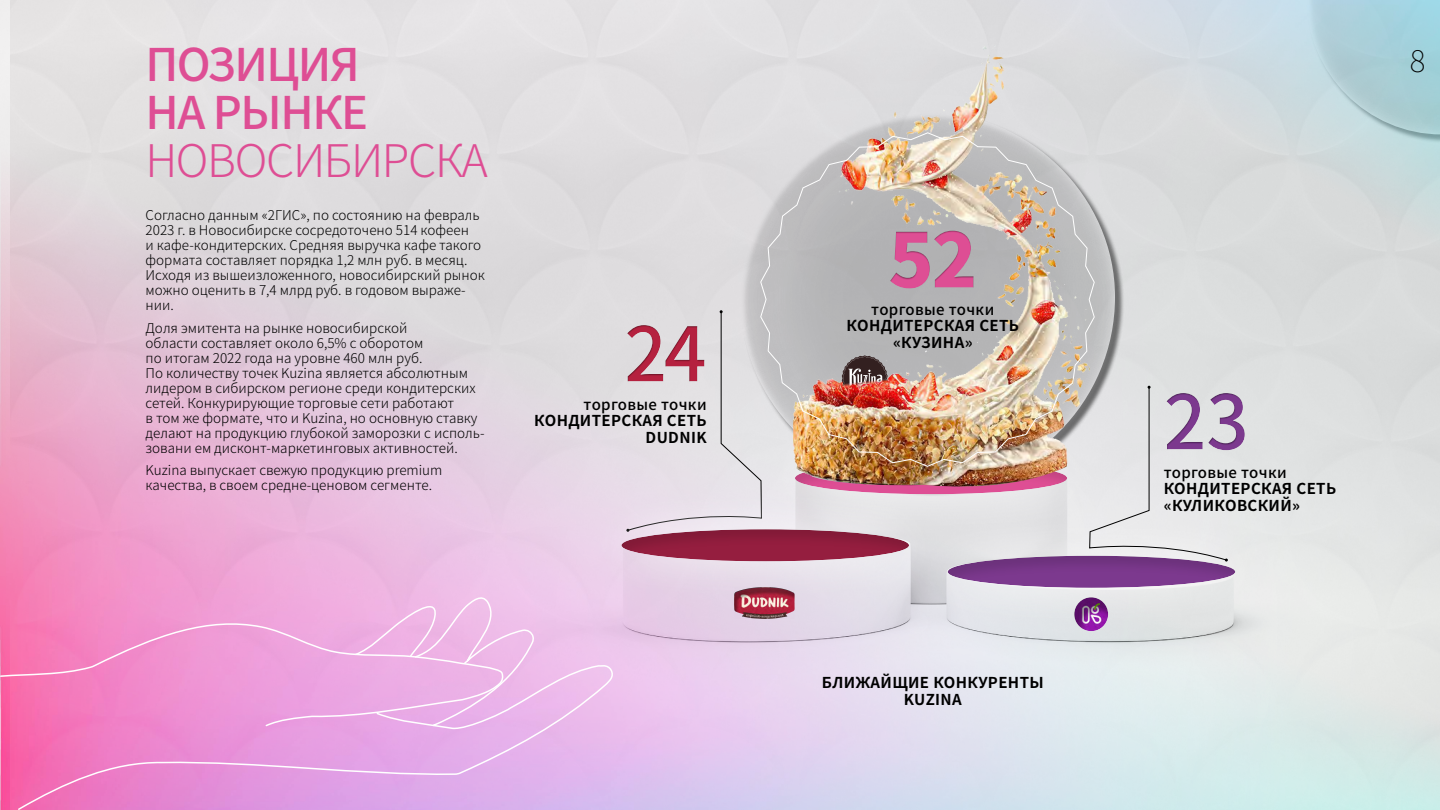
<style>
.page{position:relative;width:1440px;height:810px;background:#fff}
.page>*{position:absolute;margin:0;border:0;box-sizing:border-box;transform-origin:0 0}
.t1{font:500 75px "Noto Sans CJ Ktc";color:#7c398e}
.t2{font:500 75px "Noto Sans CJ Ktc";color:#b5213f}
.t3{font:900 75px "Noto Sans CJ Ktc";color:#de4e94}
.t4{font:500 45px "Noto Sans CJ Ktc";letter-spacing:-.03em;color:#de4e94}
.t5{font:300 45px "Noto Sans CJ Ktc";letter-spacing:-.03em;color:#de4e94}
.t6{font:100 30px "Noto Sans CJ Ktc";color:#000}
.t7{font:700 15px/16.5px "Noto Sans CJ Ktc";letter-spacing:.025em;color:#000;text-align:center}
.t8{font:500 15px "Noto Sans CJ Ktc";letter-spacing:.025em;color:#000}
.t9{font:300 13.5px/15px "Noto Sans CJ Ktc";color:#000}
</style>
<div class="page">
<img style="left:11px;top:0;width:1429px;height:810px">
<div style="left:699px;top:71px;width:457px;height:457px;background:#dfdddf"></div>
<div style="left:911px;top:514px;width:361px;height:116px;background:#e4e6e9"></div>
<div style="left:941px;top:550px;width:301px;height:38px;background:#000;opacity:.13"></div>
<div style="left:758px;top:420px;width:346px;height:116px;background:#e4e4e6"></div>
<div style="left:789px;top:457px;width:285px;height:38px;background:#000;opacity:.13"></div>
<div style="left:1088px;top:314px;width:352px;height:215px;background:#dee0e0"></div>
<div style="left:490px;top:246px;width:437px;height:215px;background:#dedbde"></div>
<div style="left:1068px;top:592px;width:47px;height:39px;background:#000;opacity:.4"></div>
<svg style="left:627px;top:311px;width:135px;height:346px"></svg>
<div style="left:728px;top:582px;width:73px;height:37px;background:#000;opacity:.4"></div>
<svg style="left:1089px;top:386px;width:139px;height:222px"></svg>
<img style="left:792px;top:40px;width:302px;height:448px">
<div style="left:812px;top:152px;width:386px;height:215px;background:#000;opacity:.4"></div>
<img style="left:760px;top:132px;width:335px;height:335px">
<div style="left:584px;top:487px;width:362px;height:116px;background:#fff;opacity:.75"></div>
<div style="left:615px;top:524px;width:300px;height:38px;background:#000;opacity:.13"></div>
<svg style="left:17px;top:590px;width:598px;height:220px;background:#e9a3dd"></svg>
<svg style="left:0;top:617px;width:505px;height:111px;background:#ef9bd4"></svg>
<img style="left:842px;top:355px;width:46px;height:46px">
<h2 class="t4" style="left:145px;top:39px;width:216px">ПОЗИЦИЯ</h2>
<h3 class="t6" style="left:1410px;top:44px;width:17px">8</h3>
<h2 class="t4" style="left:145px;top:87px;width:224px">НА РЫНКЕ</h2>
<h2 class="t5" style="left:145px;top:135px;width:344px">НОВОСИБИРСКА</h2>
<p class="t9" style="left:146px;top:208px;width:341px">Согласно данным «2ГИС», по состоянию на февраль 2023 г. в Новосибирске сосредоточено 514 кофеен<br>и кафе-кондитерских. Средняя выручка кафе такого формата составляет порядка 1,2 млн руб. в месяц.<br>Исходя из вышеизложенного, новосибирский рынок можно оценить в 7,4 млрд руб. в годовом выраже&shy;нии.</p>
<p class="t9" style="left:146px;top:320px;width:340px">Доля эмитента на рынке новосибирской<br>области составляет около 6,5% с оборотом<br>по итогам 2022 года на уровне 460 млн руб.<br>По количеству точек Kuzina является абсолютным лидером в сибирском регионе среди кондитерских сетей. Конкурирующие торговые сети работают<br>в том же формате, что и Kuzina, но основную ставку делают на продукцию глубокой заморозки с исполь&shy;зовани ем дисконт-маркетинговых активностей.</p>
<p class="t9" style="left:146px;top:463px;width:298px">Kuzina выпускает свежую продукцию premium качества, в своем средне-ценовом сегменте.</p>
<p class="t8" style="left:1164px;top:464px;width:124px">торговые точки</p>
<h1 class="t3" style="left:888px;top:218px;width:91px">52</h1>
<p class="t8" style="left:871px;top:301px;width:124px">торговые точки</p>
<p class="t7" style="left:847px;top:318px;width:174px">КОНДИТЕРСКАЯ СЕТЬ «КУЗИНА»</p>
<h1 class="t2" style="left:624px;top:312px;width:84px">24</h1>
<h1 class="t1" style="left:1164px;top:380px;width:87px">23</h1>
<p class="t8" style="left:584px;top:396px;width:124px">торговые точки</p>
<p class="t7" style="left:534px;top:413px;width:174px;text-align:right">КОНДИТЕРСКАЯ СЕТЬ<br>DUDNIK</p>
<p class="t7" style="left:1164px;top:481px;width:174px;text-align:left">КОНДИТЕРСКАЯ СЕТЬ «КУЛИКОВСКИЙ»</p>
<p class="t7" style="left:822px;top:675px;width:223px">БЛИЖАЙЩИЕ КОНКУРЕНТЫ<br>KUZINA</p>
</div>
